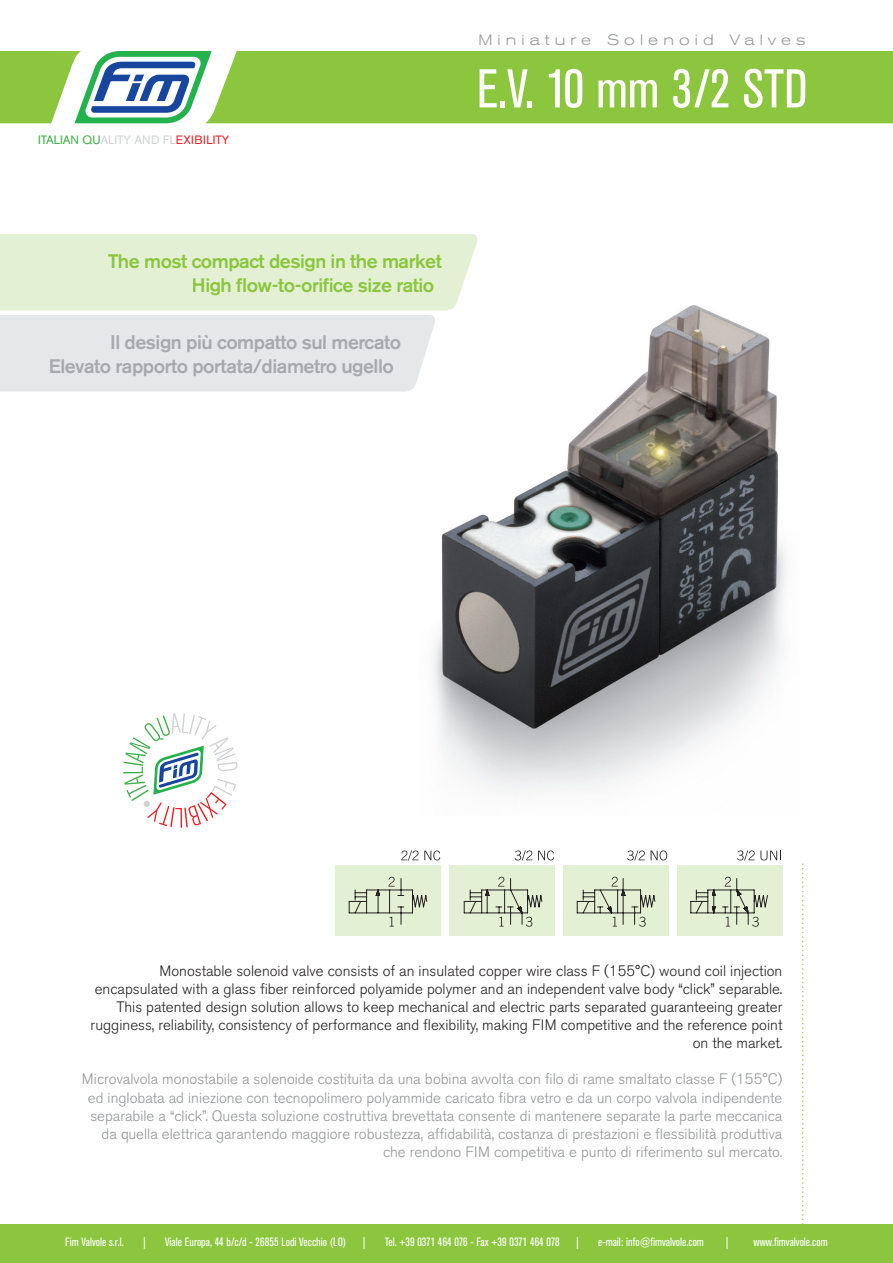
<style>
.page{position:relative;width:893px;height:1263px;background:#fff}
.page>*{position:absolute;margin:0;border:0;box-sizing:border-box;transform-origin:0 0}
.t1{font:condensed 54px "Akzidenz Grotesk BE";color:#fff}
.t2{font:500 19.5px/24px "Akzidenz Grotesk BE";letter-spacing:-.025em;color:#a8a9ad}
.t3{font:500 19.5px/24px "Akzidenz Grotesk BE";letter-spacing:-.025em;color:#8bc63e}
.t4{font:300 15px/18px "Akzidenz Grotesk BE";color:#939598;text-align:right}
.t5{font:300 15px/18px "Akzidenz Grotesk BE";color:#231f20;text-align:right}
.t6{font:300 expanded 15px "Akzidenz Grotesk BE";letter-spacing:.34em;color:#939598}
.t7{font:condensed 12px "Akzidenz Grotesk BE";color:#fff}
.t8{font:12px "Akzidenz Grotesk BE";color:#d1d2d4}
.s1{color:#40ae49}
.s2{color:#ee1d23}
</style>
<div class="page">
<img style="left:433px;top:305px;width:353px;height:487px">
<div style="left:212px;top:51px;width:681px;height:72px;background:#8bc63e"></div>
<svg style="left:0;top:51px;width:212px;height:72px"></svg>
<div style="left:0;top:1225px;width:893px;height:38px;background:#8bc63e"></div>
<svg style="left:123px;top:713px;width:115px;height:115px"></svg>
<svg style="left:802px;top:864px;width:1px;height:361px"></svg>
<div style="left:335px;top:865px;width:105px;height:71px;background:#e4f0d4"></div>
<svg style="left:401px;top:850px;width:39px;height:10px"></svg>
<svg style="left:348px;top:877px;width:80px;height:49px"></svg>
<div style="left:449px;top:865px;width:106px;height:71px;background:#e4f0d4"></div>
<svg style="left:515px;top:850px;width:17px;height:10px"></svg>
<svg style="left:538px;top:850px;width:16px;height:10px"></svg>
<svg style="left:463px;top:877px;width:80px;height:50px"></svg>
<div style="left:563px;top:865px;width:106px;height:71px;background:#e4f0d4"></div>
<svg style="left:627px;top:850px;width:18px;height:10px"></svg>
<svg style="left:651px;top:850px;width:16px;height:10px"></svg>
<svg style="left:576px;top:877px;width:80px;height:50px"></svg>
<div style="left:677px;top:865px;width:105px;height:71px;background:#e4f0d4"></div>
<svg style="left:690px;top:850px;width:91px;height:77px"></svg>
<svg style="left:0;top:234px;width:480px;height:157px;background:#e7ede3"></svg>
<img style="left:418px;top:297px;width:41px;height:13px">
<div style="left:108px;top:254px;width:334px;height:17px;background:#e4f0d4"></div>
<div style="left:193px;top:278px;width:241px;height:17px;background:#e4f0d4"></div>
<p class="t6" style="left:478px;top:31px;width:329px">Miniature Solenoid Valves</p>
<p class="t8" style="left:38px;top:133px;width:193px"><span class="s1">ITALIAN QU</span>ALITY AND FL<span class="s2">EXIBILITY</span></p>
<h1 class="t1" style="left:477px;top:59px;width:332px">E.V. 10 mm 3/2 STD</h1>
<h2 class="t3" style="left:192px;top:249px;width:252px;text-indent:-84px">The most compact design in the market<br>High flow-to-orifice size ratio</h2>
<h2 class="t2" style="left:49px;top:330px;width:354px;text-indent:61px">Il design più compatto sul mercato<br>Elevato rapporto portata/diametro ugello</h2>
<p class="t5" style="left:91px;top:962px;width:693px">Monostable solenoid valve consists of an insulated copper wire class F (155°C) wound coil injection encapsulated with a glass fiber reinforced polyamide polymer and an independent valve body “click” separable.<br>This patented design solution allows to keep mechanical and electric parts separated guaranteeing greater rugginess, reliability, consistency of performance and flexibility, making FIM competitive and the reference point on the market.</p>
<p class="t4" style="left:82px;top:1070px;width:702px">Microvalvola monostabile a solenoide costituita da una bobina avvolta con filo di rame smaltato classe F (155°C) ed inglobata ad iniezione con tecnopolimero polyammide caricato fibra vetro e da un corpo valvola indipendente separabile a “click”. Questa soluzione costruttiva brevettata consente di mantenere separate la parte meccanica da quella elettrica garantendo maggiore robustezza, affidabilità, costanza di prestazioni e flessibilità produttiva che rendono FIM competitiva e punto di riferimento sul mercato.</p>
<p class="t7" style="left:65px;top:1235px;width:60px">Fim Valvole s.r.l.</p>
<p class="t7" style="left:143px;top:1235px;width:4px">|</p>
<p class="t7" style="left:165px;top:1235px;width:183px">Viale Europa, 44 b/c/d - 26855 Lodi Vecchio (LO)</p>
<p class="t7" style="left:363px;top:1235px;width:4px">|</p>
<p class="t7" style="left:385px;top:1235px;width:176px">Tel. +39 0371 464 076 - Fax +39 0371 464 078</p>
<p class="t7" style="left:576px;top:1235px;width:4px">|</p>
<p class="t7" style="left:598px;top:1235px;width:107px">e-mail: info@fimvalvole.com</p>
<p class="t7" style="left:726px;top:1235px;width:4px">|</p>
<p class="t7" style="left:753px;top:1235px;width:76px">www.fimvalvole.com</p>
</div>
